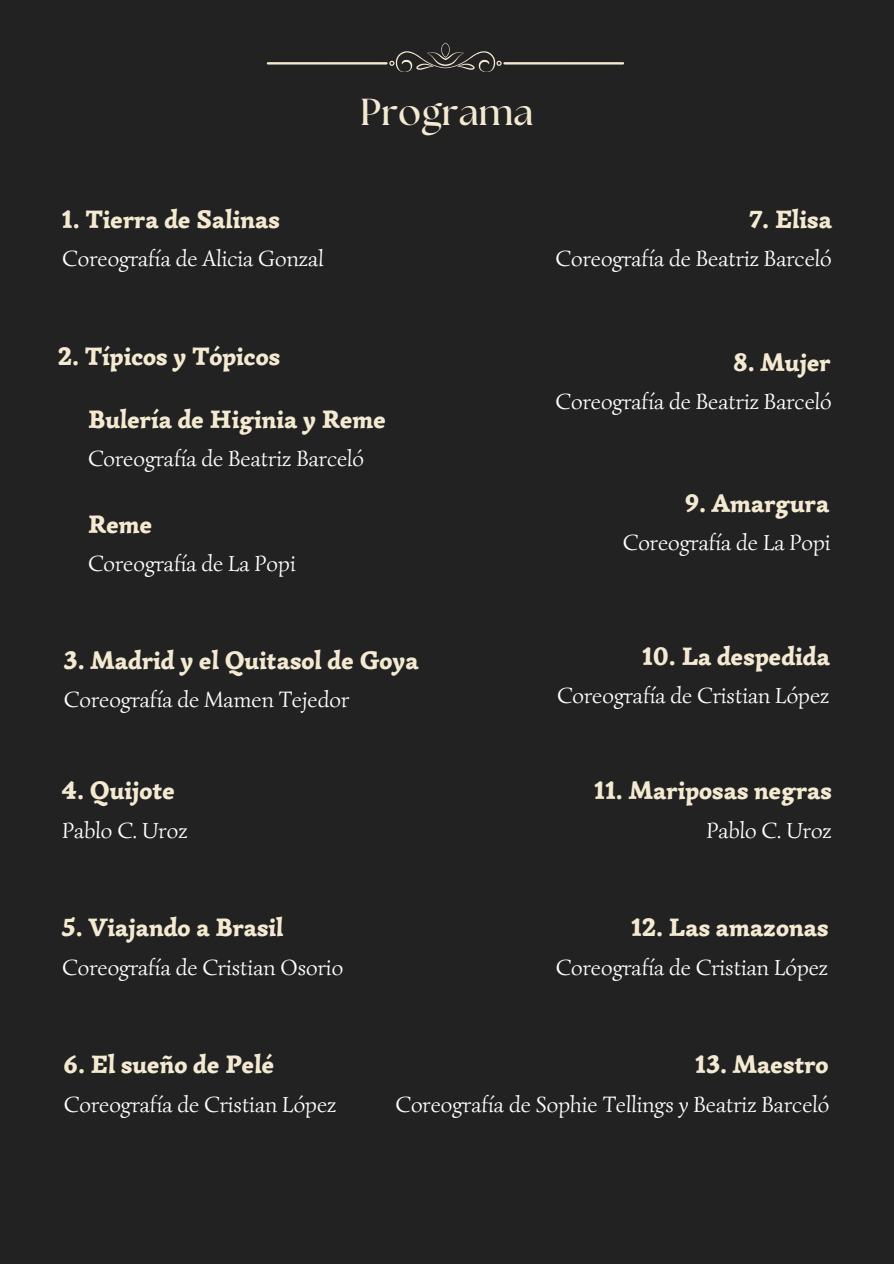
<style>
.page{position:relative;width:894px;height:1264px;background:#fff}
.page>*{position:absolute;margin:0;border:0;box-sizing:border-box;transform-origin:0 0}
.t1{font:700 37.5px "The Seasons";letter-spacing:.005em;color:#f4ead2}
.t2{font:900 25.5px "Simonetta";color:#f4ead2}
.t3{font:22.5px "Simonetta";color:#fff}
</style>
<div class="page">
<div style="left:0;top:0;width:893px;height:1263px;background:#222"></div>
<svg style="left:267px;top:43px;width:356px;height:29px"></svg>
<p class="t2" style="left:62px;top:203px;width:219px">1. Tierra de Salinas</p>
<p class="t3" style="left:62px;top:244px;width:263px">Coreografía de Alicia Gonzal</p>
<p class="t1" style="left:360px;top:95px;width:175px">Programa</p>
<p class="t2" style="left:749px;top:203px;width:84px">7. Elisa</p>
<h2 class="t3" style="left:555px;top:244px;width:277px">Coreografía de Beatriz Barceló</h2>
<h1 class="t2" style="left:58px;top:340px;width:223px">2. Típicos y Tópicos</h1>
<h2 class="t2" style="left:88px;top:403px;width:299px">Bulería de Higinia y Reme</h2>
<p class="t3" style="left:88px;top:445px;width:277px">Coreografía de Beatriz Barceló</p>
<h2 class="t2" style="left:88px;top:508px;width:66px">Reme</h2>
<h2 class="t3" style="left:88px;top:549px;width:209px">Coreografía de La Popi</h2>
<p class="t2" style="left:64px;top:644px;width:356px">3. Madrid y el Quitasol de Goya</p>
<h2 class="t3" style="left:64px;top:685px;width:286px">Coreografía de Mamen Tejedor</h2>
<p class="t2" style="left:62px;top:774px;width:114px">4. Quijote</p>
<h2 class="t3" style="left:62px;top:816px;width:127px">Pablo C. Uroz</h2>
<p class="t2" style="left:733px;top:346px;width:99px">8. Mujer</p>
<h2 class="t3" style="left:555px;top:387px;width:277px">Coreografía de Beatriz Barceló</h2>
<p class="t2" style="left:685px;top:487px;width:146px">9. Amargura</p>
<h2 class="t3" style="left:622px;top:528px;width:209px">Coreografía de La Popi</h2>
<p class="t2" style="left:642px;top:640px;width:189px">10. La despedida</p>
<h2 class="t3" style="left:557px;top:681px;width:274px">Coreografía de Cristian López</h2>
<h2 class="t2" style="left:594px;top:774px;width:239px">11. Mariposas negras</h2>
<p class="t3" style="left:706px;top:816px;width:127px">Pablo C. Uroz</p>
<p class="t2" style="left:62px;top:911px;width:223px">5. Viajando a Brasil</p>
<h2 class="t3" style="left:62px;top:952px;width:282px">Coreografía de Cristian Osorio</h2>
<p class="t2" style="left:631px;top:911px;width:198px">12. Las amazonas</p>
<h2 class="t3" style="left:555px;top:952px;width:274px">Coreografía de Cristian López</h2>
<p class="t2" style="left:64px;top:1048px;width:212px">6. El sueño de Pelé</p>
<h2 class="t3" style="left:64px;top:1089px;width:274px">Coreografía de Cristian López</h2>
<p class="t2" style="left:695px;top:1048px;width:135px">13. Maestro</p>
<h2 class="t3" style="left:395px;top:1089px;width:435px">Coreografía de Sophie Tellings y Beatriz Barceló</h2>
</div>
